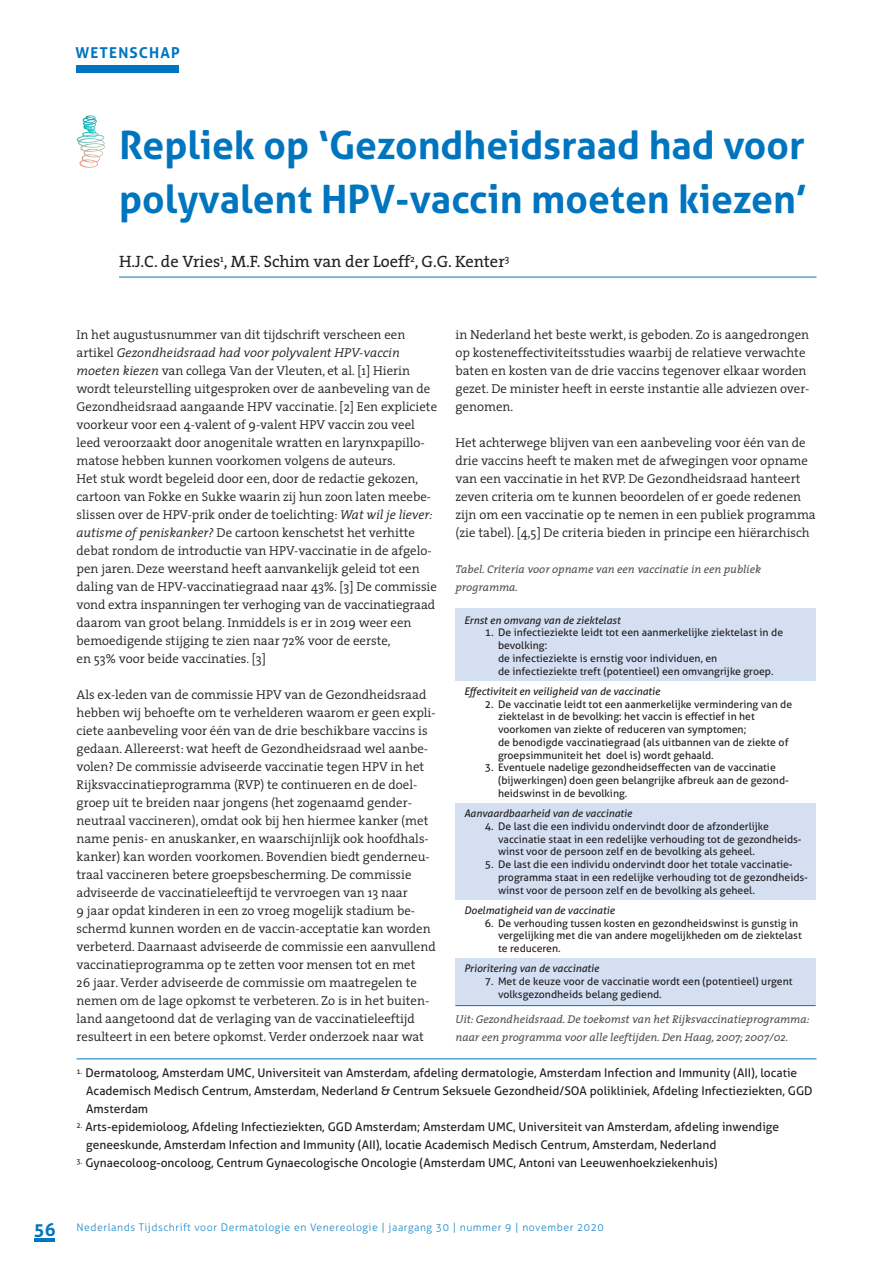
<style>
.page{position:relative;width:893px;height:1263px;background:#fff}
.page>*{position:absolute;margin:0;border:0;box-sizing:border-box;transform-origin:0 0}
.t1{font:700 39px/54px "Aller";color:#0075bf}
.t2{font:16.5px "The Serif";color:#231f20}
.t3{font:700 15px "Aller";letter-spacing:.075em;color:#0075bf}
.t4{font:300 12.9px/18px "The Serif";color:#231f20}
.t5{font:12px/18px "Aller";color:#231f20}
.t6{font:italic 11.25px/18px "The Serif";color:#4d5156}
.t7{font:10.5px/12.8px "Aller";color:#231f20}
.t8{font:italic 10.5px "Aller";color:#231f20}
.t9{font:300 10.5px "Aller";letter-spacing:.05em;color:#1c87c8}
.s1{font-style:italic}
.s2{font-weight:700;font-size:18px;color:#0075bf}
</style>
<div class="page">
<hr style="left:34px;top:1238px;width:21px;height:3px;background:#0075bf">
<hr style="left:119px;top:277px;width:697px;height:1px;background:#0075bf">
<svg style="left:77px;top:116px;width:28px;height:52px"></svg>
<hr style="left:77px;top:1058px;width:739px;height:1px;background:#0075bf">
<div style="left:77px;top:65px;width:102px;height:8px;background:#0075bf"></div>
<div style="left:455px;top:609px;width:361px;height:72px;background:#d4e0f2"></div>
<div style="left:455px;top:803px;width:361px;height:96px;background:#d4e0f2"></div>
<div style="left:455px;top:958px;width:361px;height:47px;background:#d4e0f2"></div>
<hr style="left:455px;top:1005px;width:361px;height:1px;background:#0075bf">
<p class="t3" style="left:76px;top:44px;width:106px">WETENSCHAP</p>
<h1 class="t1" style="left:119px;top:119px;width:690px">Repliek op ‘Gezondheidsraad had voor polyvalent HPV-vaccin moeten kiezen’</h1>
<p class="t2" style="left:119px;top:253px;width:392px">H.J.C. de Vries<sup>1</sup>, M.F. Schim van der Loeff<sup>2</sup>, G.G. Kenter<sup>3</sup></p>
<p class="t4" style="left:77px;top:327px;width:362px">In het augustusnummer van dit tijdschrift verscheen een artikel <span class="s1">Gezondheidsraad had voor polyvalent HPV-vaccin moeten kiezen</span> van collega Van der Vleuten, et al. [1] Hierin wordt teleurstelling uitgesproken over de aanbeveling van de Gezondheidsraad aangaande HPV vaccinatie. [2] Een expliciete voorkeur voor een 4-valent of 9-valent HPV vaccin zou veel leed veroorzaakt door anogenitale wratten en larynxpapillo&shy;matose hebben kunnen voorkomen volgens de auteurs.<br>Het stuk wordt begeleid door een, door de redactie gekozen, cartoon van Fokke en Sukke waarin zij hun zoon laten meebe&shy;slissen over de HPV-prik onder de toelichting: <span class="s1">Wat wil je liever: autisme of peniskanker?</span> De cartoon kenschetst het verhitte debat rondom de introductie van HPV-vaccinatie in de afgelo&shy;pen jaren. Deze weerstand heeft aanvankelijk geleid tot een daling van de HPV-vaccinatiegraad naar 43%. [3] De commissie vond extra inspanningen ter verhoging van de vaccinatiegraad daarom van groot belang. Inmiddels is er in 2019 weer een bemoedigende stijging te zien naar 72% voor de eerste,<br>en 53% voor beide vaccinaties. [3]</p>
<p class="t4" style="left:77px;top:687px;width:361px">Als ex-leden van de commissie HPV van de Gezondheidsraad hebben wij behoefte om te verhelderen waarom er geen expli&shy;ciete aanbeveling voor één van de drie beschikbare vaccins is gedaan. Allereerst: wat heeft de Gezondheidsraad wel aanbe&shy;volen? De commissie adviseerde vaccinatie tegen HPV in het Rijksvaccinatieprogramma (RVP) te continueren en de doel&shy;groep uit te breiden naar jongens (het zogenaamd gender&shy;neutraal vaccineren), omdat ook bij hen hiermee kanker (met name penis- en anuskanker, en waarschijnlijk ook hoofdhals&shy;kanker) kan worden voorkomen. Bovendien biedt genderneu&shy;traal vaccineren betere groepsbescherming. De commissie adviseerde de vaccinatieleeftijd te vervroegen van 13 naar<br>9 jaar opdat kinderen in een zo vroeg mogelijk stadium be&shy;schermd kunnen worden en de vaccin-acceptatie kan worden verbeterd. Daarnaast adviseerde de commissie een aanvul lend vaccinatieprogramma op te zetten voor mensen tot en met<br>26 jaar. Verder adviseerde de commissie om maatregelen te nemen om de lage opkomst te verbeteren. Zo is in het buiten&shy;land aangetoond dat de verlaging van de vaccinatieleeftijd resulteert in een betere opkomst. Verder onderzoek naar wat</p>
<p class="t4" style="left:455px;top:327px;width:355px">in Neder land het beste werkt, is geboden. Zo is aangedrongen op kosteneffectiviteitsstudies waarbij de relatieve verwachte baten en kosten van de drie vaccins tegenover elkaar worden gezet. De minister heeft in eerste instantie alle adviezen over&shy;genomen.</p>
<p class="t4" style="left:455px;top:435px;width:362px">Het achterwege blijven van een aanbeveling voor één van de drie vaccins heeft te maken met de afwegingen voor opname van een vaccinatie in het RVP. De Gezondheidsraad hanteert zeven criteria om te kunnen beoordelen of er goede redenen zijn om een vaccinatie op te nemen in een publiek programma (zie tabel). [4,5] De criteria bieden in principe een hiërarchisch</p>
<p class="t6" style="left:455px;top:561px;width:307px">Tabel. Criteria voor opname van een vaccinatie in een publiek programma.</p>
<p class="t8" style="left:464px;top:616px;width:158px">Ernst en omvang van de ziektelast</p>
<p class="t7" style="left:498px;top:627px;width:287px;text-indent:-13px">1. De infectieziekte leidt tot een aanmerkelijke ziektelast in de bevolking:<br>de infectieziekte is ernstig voor individuen, en<br>de infectieziekte treft (potentieel) een omvangrijke groep.</p>
<p class="t8" style="left:464px;top:687px;width:198px">Effectiviteit en veiligheid van de vaccinatie</p>
<p class="t7" style="left:498px;top:699px;width:296px;text-indent:-13px">2. De vaccinatie leidt tot een aanmerkelijke vermindering van de ziektelast in de bevolking: het vaccin is effectief in het voorkomen van ziekte of reduceren van symptomen;<br>de benodigde vaccinatiegraad (als uitbannen van de ziekte of groepsimmuniteit het doel is) wordt gehaald.</p>
<p class="t7" style="left:498px;top:762px;width:292px;text-indent:-13px">3. Eventuele nadelige gezondheidseffecten van de vaccinatie (bijwerkingen) doen geen belangrijke afbreuk aan de gezond&shy;heidswinst in de bevolking.</p>
<p class="t8" style="left:464px;top:809px;width:170px">Aanvaardbaarheid van de vaccinatie</p>
<p class="t7" style="left:498px;top:821px;width:305px;text-indent:-13px">4. De last die een individu ondervindt door de afzonderlijke vaccinatie staat in een redelijke verhouding tot de gezondheids&shy;winst voor de persoon zelf en de bevolking als geheel.</p>
<p class="t7" style="left:498px;top:859px;width:312px;text-indent:-13px">5. De last die een individu ondervindt door het totale vaccinatie&shy;programma staat in een redelijke verhouding tot de gezondheids&shy;winst voor de persoon zelf en de bevolking als geheel.</p>
<p class="t8" style="left:464px;top:906px;width:152px">Doelmatigheid van de vaccinatie</p>
<p class="t7" style="left:498px;top:918px;width:305px;text-indent:-13px">6. De verhouding tussen kosten en gezondheidswinst is gunstig in vergelijking met die van andere mogelijkheden om de ziektelast te reduceren.</p>
<p class="t8" style="left:464px;top:965px;width:137px">Prioritering van de vaccinatie</p>
<p class="t7" style="left:498px;top:976px;width:296px;text-indent:-13px">7. Met de keuze voor de vaccinatie wordt een (potentieel) urgent volksgezondheids belang gediend.</p>
<p class="t6" style="left:455px;top:1011px;width:356px">Uit: Gezondheidsraad. De toekomst van het Rijksvaccinatieprogramma: naar een programma voor alle leeftijden. Den Haag, 2007; 2007/02.</p>
<p class="t5" style="left:86px;top:1065px;width:728px;text-indent:-10px"><sup>1.</sup> Dermatoloog, Amsterdam UMC, Universiteit van Amsterdam, afdeling dermatologie, Amsterdam Infection and Immunity (AII), locatie<br>Academisch Medisch Centrum, Amsterdam, Nederland &amp; Centrum Seksuele Gezondheid/SOA polikliniek, Afdeling Infectieziekten, GGD<br>Amsterdam</p>
<p class="t5" style="left:86px;top:1119px;width:694px;text-indent:-10px"><sup>2.</sup> Arts-epidemioloog, Afdeling Infectieziekten, GGD Amsterdam; Amsterdam UMC, Universiteit van Amsterdam, afdeling inwendige geneeskunde, Amsterdam Infection and Immunity (AII), locatie Academisch Medisch Centrum, Amsterdam, Nederland</p>
<p class="t5" style="left:77px;top:1155px;width:643px"><sup>3.</sup> Gynaecoloog-oncoloog, Centrum Gynaecologische Oncologie (Amsterdam UMC, Antoni van Leeuwenhoekziekenhuis)</p>
<p class="t9" style="left:34px;top:1223px;width:571px"><span class="s2">56</span> Nederlands Tijdschrift voor Dermatologie en Venereologie | jaargang 30 | nummer 9 | november 2020</p>
</div>
